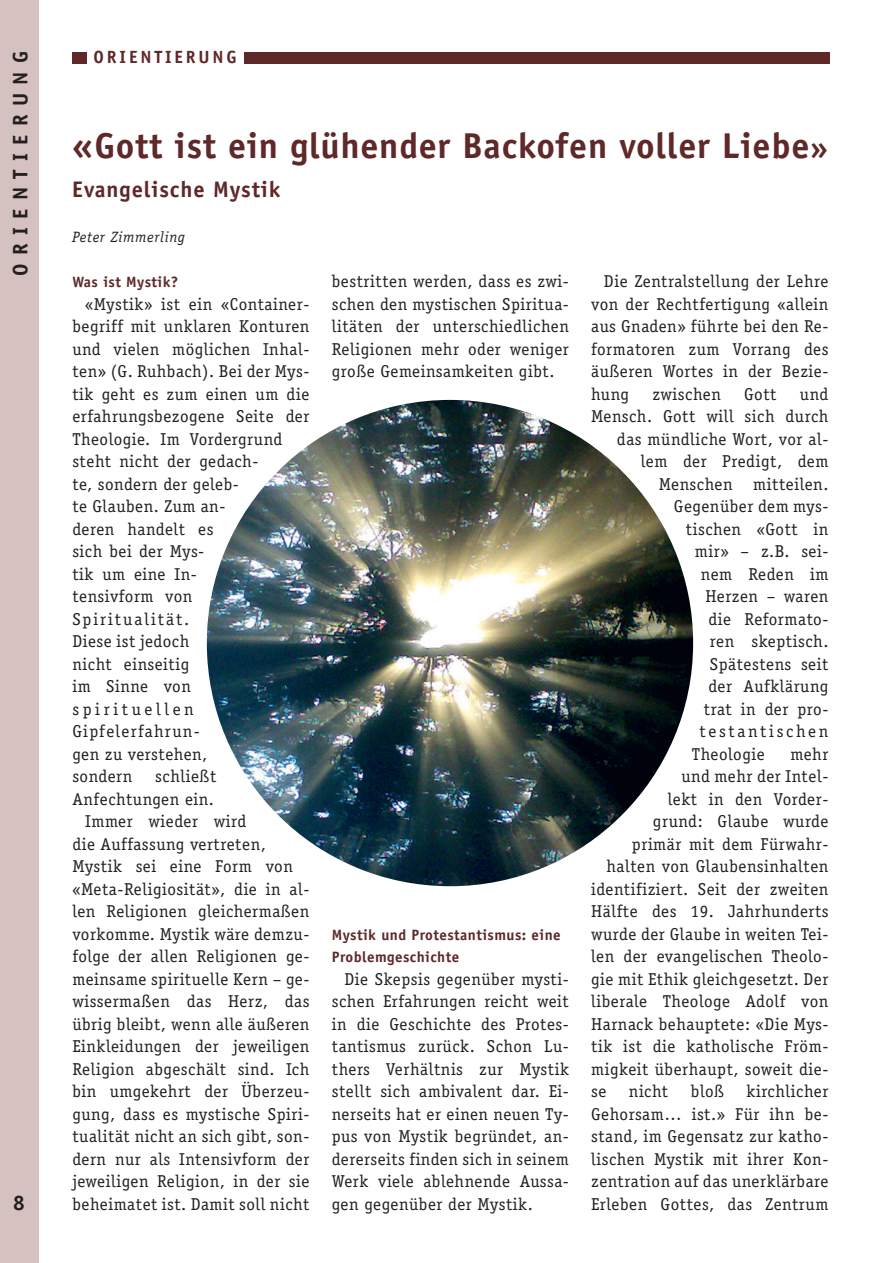
<style>
.page{position:relative;width:893px;height:1263px;background:#fff}
.page>*{position:absolute;margin:0;border:0;box-sizing:border-box;transform-origin:0 0}
.t1{font:700 36px "Officina Sans";letter-spacing:.02em;color:#5f2829}
.t2{font:700 22.5px "Officina Sans";letter-spacing:.04em;color:#5f2829}
.t3{font:700 21px "Officina Sans";letter-spacing:.4em;color:#231f20}
.t4{font:700 17.7px "Officina Sans";letter-spacing:.16em;color:#5f2829}
.t5{font:17.25px/22.5px "Officina Serif";letter-spacing:.03em;color:#231f20;text-align:justify}
.t6{font:17.25px "Officina Serif";letter-spacing:.155em;color:#231f20}
.t7{font:700 15px/22.5px "Officina Sans";letter-spacing:.03em;color:#5f2829}
.t8{font:italic 15px "Officina Serif";letter-spacing:.04em;color:#231f20}
.s1{font-size:30px}
</style>
<div class="page">
<div style="left:72px;top:52px;width:15px;height:11px;background:#5f2829"></div>
<div style="left:244px;top:52px;width:585px;height:11px;background:#5f2829"></div>
<div style="left:0;top:0;width:38px;height:1263px;background:#d5c1bf"></div>
<img style="left:207px;top:400px;width:486px;height:486px;border-radius:243px">
<p class="t3" style="left:7px;top:276px;width:227px;rotate:-90deg">ORIENTIERUNG</p>
<p class="t3" style="left:13px;top:1190px;width:13px">8</p>
<p class="t4" style="left:94px;top:46px;width:144px">ORIENTIERUNG</p>
<h1 class="t1" style="left:72px;top:123px;width:757px">«Gott ist ein glühender Backofen voller Liebe<span class="s1">»</span></h1>
<h2 class="t2" style="left:72px;top:176px;width:210px">Evangelische Mystik</h2>
<p class="t8" style="left:72px;top:229px;width:114px">Peter Zimmerling</p>
<p class="t7" style="left:72px;top:271px;width:108px">Was ist Mystik?</p>
<p class="t5" style="left:72px;top:293px;width:239px;text-align:left;text-indent:13px">«Mystik» ist ein «Container&shy;begriff mit unklaren Konturen und vielen möglichen Inhal&shy;ten» (G. Ruhbach). Bei der Mys&shy;tik geht es zum einen um die erfahrungsbezogene Seite der<br>Theologie. Im Vordergrund steht nicht der gedach-<br>te, sondern der geleb-<br>te Glauben. Zum an-<br>deren handelt es<br>sich bei der Mys-<br>tik um eine In-<br>tensivform von<br>Spiritualität.<br>Diese ist jedoch<br>nicht einseitig<br>im Sinne von spirituellen<br>Gipfelerfahrun-<br>gen zu verstehen,<br>sondern</p>
<p class="t5" style="left:155px;top:765px;width:63px">schließt</p>
<p class="t5" style="left:72px;top:788px;width:143px">Anfechtungen ein.</p>
<p class="t5" style="left:85px;top:810px;width:163px">Immer wieder wird</p>
<p class="t5" style="left:72px;top:833px;width:195px">die Auffassung vertreten,</p>
<p class="t5" style="left:72px;top:855px;width:222px">Mystik sei eine Form von</p>
<p class="t5" style="left:72px;top:878px;width:239px">«Meta-Religiosität», die in al-</p>
<p class="t5" style="left:72px;top:900px;width:238px">len Religionen gleichermaßen</p>
<p class="t5" style="left:72px;top:923px;width:238px">vorkomme. Mystik wäre demzu-</p>
<p class="t5" style="left:72px;top:945px;width:239px">folge der allen Religionen ge-</p>
<p class="t5" style="left:72px;top:968px;width:239px">meinsame spirituelle Kern – ge-</p>
<p class="t5" style="left:72px;top:990px;width:239px">wissermaßen das Herz, das</p>
<p class="t5" style="left:72px;top:1013px;width:239px">übrig bleibt, wenn alle äußeren</p>
<p class="t5" style="left:72px;top:1035px;width:239px">Einkleidungen der jeweiligen</p>
<p class="t5" style="left:72px;top:1058px;width:238px">Religion abgeschält sind. Ich</p>
<p class="t5" style="left:72px;top:1080px;width:238px">bin umgekehrt der Überzeu-</p>
<p class="t5" style="left:72px;top:1103px;width:239px">gung, dass es mystische Spiri-</p>
<p class="t5" style="left:72px;top:1125px;width:239px">tualität nicht an sich gibt, son-</p>
<p class="t5" style="left:72px;top:1148px;width:239px">dern nur als Intensivform der</p>
<p class="t5" style="left:72px;top:1170px;width:239px">jeweiligen Religion, in der sie</p>
<p class="t5" style="left:72px;top:1192px;width:239px">beheimatet ist. Damit soll nicht</p>
<p class="t5" style="left:332px;top:270px;width:239px">bestritten werden, dass es zwi&shy;schen den mystischen Spiritua&shy;litäten der unterschiedlichen Religionen mehr oder weniger große Gemeinsamkeiten gibt.</p>
<p class="t7" style="left:332px;top:923px;width:230px">Mystik und Protestantismus: eine<br>Problemgeschichte</p>
<p class="t5" style="left:332px;top:968px;width:239px;text-indent:13px">Die Skepsis gegenüber mysti&shy;schen Erfahrungen reicht weit in die Geschichte des Protes&shy;tantismus zurück. Schon Lu&shy;thers Verhältnis zur Mystik stellt sich ambivalent dar. Ei&shy;nerseits hat er einen neuen Ty&shy;pus von Mystik begründet, an&shy;dererseits finden sich in seinem Werk viele ablehnende Aussa&shy;gen gegenüber der Mystik.</p>
<p class="t5" style="left:591px;top:270px;width:239px;text-indent:13px">Die Zentralstellung der Lehre von der Rechtfertigung «allein aus Gnaden» führte bei den Re&shy;formatoren zum Vorrang des äußeren Wortes in der Bezie&shy;hung</p>
<p class="t5" style="left:652px;top:383px;width:70px">zwischen</p>
<p class="t5" style="left:744px;top:383px;width:34px">Gott</p>
<p class="t5" style="left:800px;top:383px;width:30px">und</p>
<p class="t5" style="left:591px;top:405px;width:239px">Mensch. Gott will sich durch</p>
<p class="t5" style="left:617px;top:428px;width:213px">das mündliche Wort, vor al-</p>
<p class="t5" style="left:641px;top:450px;width:189px">lem der Predigt, dem</p>
<p class="t5" style="left:659px;top:473px;width:171px">Menschen mitteilen.</p>
<p class="t5" style="left:674px;top:495px;width:156px">Gegenüber dem mys-</p>
<p class="t5" style="left:686px;top:518px;width:144px">tischen «Gott in</p>
<p class="t5" style="left:695px;top:540px;width:135px">mir» – z.B. sei-</p>
<p class="t5" style="left:701px;top:563px;width:129px">nem Reden im</p>
<p class="t5" style="left:705px;top:585px;width:124px">Herzen – waren</p>
<p class="t5" style="left:708px;top:608px;width:121px">die Reformato-</p>
<p class="t5" style="left:710px;top:630px;width:120px">ren skeptisch.</p>
<p class="t5" style="left:710px;top:653px;width:120px">Spätestens seit</p>
<p class="t5" style="left:708px;top:675px;width:121px">der Aufklärung</p>
<p class="t5" style="left:704px;top:698px;width:126px">trat in der pro-</p>
<p class="t6" style="left:699px;top:721px;width:130px">testantischen</p>
<p class="t5" style="left:692px;top:743px;width:74px">Theologie</p>
<p class="t5" style="left:790px;top:743px;width:39px">mehr</p>
<p class="t5" style="left:681px;top:765px;width:148px">und mehr der Intel-</p>
<p class="t5" style="left:668px;top:788px;width:162px">lekt in den Vorder-</p>
<p class="t5" style="left:653px;top:810px;width:177px">grund: Glaube wurde</p>
<p class="t5" style="left:632px;top:833px;width:198px">primär mit dem Fürwahr-</p>
<p class="t5" style="left:606px;top:855px;width:223px">halten von Glaubensinhalten</p>
<p class="t5" style="left:591px;top:878px;width:239px">identifiziert. Seit der zweiten</p>
<p class="t5" style="left:591px;top:900px;width:239px">Hälfte des 19. Jahrhunderts</p>
<p class="t5" style="left:591px;top:923px;width:239px">wurde der Glaube in weiten Tei-</p>
<p class="t5" style="left:591px;top:945px;width:239px">len der evangelischen Theolo-</p>
<p class="t5" style="left:591px;top:967px;width:239px">gie mit Ethik gleichgesetzt. Der</p>
<p class="t5" style="left:591px;top:990px;width:239px">liberale Theologe Adolf von</p>
<p class="t5" style="left:591px;top:1012px;width:239px">Harnack behauptete: «Die Mys-</p>
<p class="t5" style="left:591px;top:1035px;width:239px">tik ist die katholische Fröm-</p>
<p class="t5" style="left:591px;top:1057px;width:239px">migkeit überhaupt, soweit die-</p>
<p class="t5" style="left:591px;top:1080px;width:17px">se</p>
<p class="t5" style="left:629px;top:1080px;width:41px">nicht</p>
<p class="t5" style="left:691px;top:1080px;width:35px">bloß</p>
<p class="t5" style="left:591px;top:1080px;width:239px;text-indent:155px">kirchlicher Gehorsam… ist.» Für ihn be&shy;stand, im Gegensatz zur katho&shy;lischen Mystik mit ihrer Kon&shy;zentration auf das unerklärbare Erleben Gottes, das Zentrum</p>
</div>
